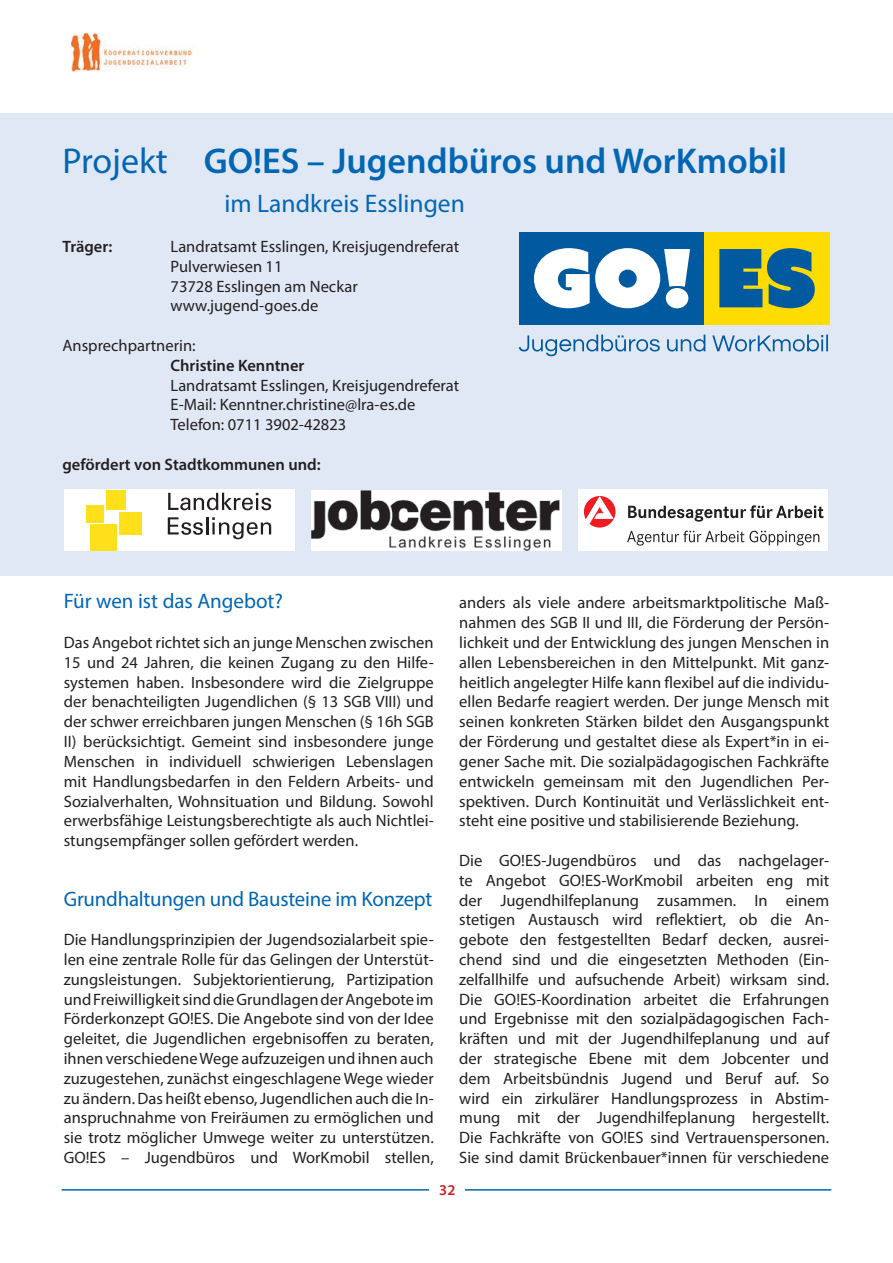
<style>
.page{position:relative;width:893px;height:1263px;background:#fff}
.page>*{position:absolute;margin:0;border:0;box-sizing:border-box;transform-origin:0 0}
.t1{font:600 36px "Myriad Pro";color:#0166b3}
.t2{font:25.5px "Myriad Pro";color:#0166b3}
.t3{font:21px "Myriad Pro";letter-spacing:-.01em;color:#0166b3}
.t4{font:16.5px/19.8px "Myriad Pro";color:#231f20;text-align:justify}
.t5{font:600 16.5px "Myriad Pro";color:#231f20}
.t6{font:600 15px "Myriad Pro";color:#d01e25}
.s1{font-weight:400}
</style>
<div class="page">
<hr style="left:62px;top:1189px;width:769px;height:1px;background:#0166b3">
<div style="left:429px;top:1184px;width:36px;height:26px;background:#fff"></div>
<img style="left:71px;top:33px;width:122px;height:38px">
<div style="left:0;top:113px;width:893px;height:462px;background:#e1e8f5"></div>
<div style="left:519px;top:232px;width:185px;height:92px;background:#015aa0"></div>
<div style="left:704px;top:232px;width:125px;height:92px;background:#ffdc01"></div>
<svg style="left:719px;top:248px;width:96px;height:60px"></svg>
<svg style="left:534px;top:248px;width:156px;height:60px"></svg>
<svg style="left:519px;top:335px;width:309px;height:21px"></svg>
<div style="left:578px;top:490px;width:250px;height:61px;background:#fff"></div>
<svg style="left:627px;top:531px;width:192px;height:15px"></svg>
<svg style="left:628px;top:505px;width:195px;height:17px"></svg>
<svg style="left:584px;top:496px;width:31px;height:32px"></svg>
<img style="left:311px;top:491px;width:250px;height:59px">
<div style="left:64px;top:490px;width:230px;height:61px;background:#fff"></div>
<div style="left:87px;top:505px;width:17px;height:18px;background:#ffe01b"></div>
<div style="left:90px;top:524px;width:27px;height:27px;background:#ffe01b"></div>
<div style="left:119px;top:512px;width:22px;height:22px;background:#ffe01b"></div>
<div style="left:106px;top:491px;width:19px;height:19px;background:#ffe01b"></div>
<svg style="left:168px;top:493px;width:103px;height:17px"></svg>
<svg style="left:168px;top:517px;width:103px;height:22px"></svg>
<h1 class="t1" style="left:63px;top:138px;width:726px"><span class="s1">Projekt</span> GO!ES – Jugendbüros und WorKmobil</h1>
<h2 class="t2" style="left:225px;top:188px;width:242px">im Landkreis Esslingen</h2>
<p class="t5" style="left:63px;top:236px;width:51px">Träger:</p>
<p class="t4" style="left:171px;top:236px;width:290px;text-align:left">Landratsamt Esslingen, Kreisjugendreferat<br>Pulverwiesen 11<br>73728 Esslingen am Neckar www.jugend-goes.de</p>
<p class="t4" style="left:63px;top:335px;width:135px">Ansprechpartnerin:</p>
<p class="t5" style="left:171px;top:355px;width:135px">Christine Kenntner</p>
<p class="t4" style="left:171px;top:375px;width:290px;text-align:left">Landratsamt Esslingen, Kreisjugendreferat<br>E-Mail: Kenntner.christine@lra-es.de<br>Telefon: 0711 3902-42823</p>
<p class="t5" style="left:63px;top:454px;width:260px">gefördert von Stadtkommunen und:</p>
<p class="t3" style="left:64px;top:588px;width:221px">Für wen ist das Angebot?</p>
<p class="t4" style="left:64px;top:632px;width:371px">Das Angebot richtet sich an junge Menschen zwischen 15 und 24 Jahren, die keinen Zugang zu den Hilfe&shy;systemen haben. Insbesondere wird die Zielgruppe der benachteiligten Jugendlichen (§ 13 SGB VIII) und der schwer erreichbaren jungen Menschen (§ 16h SGB II) berücksichtigt. Gemeint sind insbesondere junge Menschen in individuell schwierigen Lebenslagen mit Handlungsbedarfen in den Feldern Arbeits- und Sozialverhalten, Wohnsituation und Bildung. Sowohl erwerbsfähige Leistungsberechtigte als auch Nichtlei&shy;stungsempfänger sollen gefördert werden.</p>
<p class="t3" style="left:64px;top:885px;width:370px">Grundhaltungen und Bausteine im Konzept</p>
<p class="t4" style="left:64px;top:929px;width:371px">Die Handlungsprinzipien der Jugendsozialarbeit spie&shy;len eine zentrale Rolle für das Gelingen der Unterstüt&shy;zungsleistungen. Subjektorientierung, Partizipation und Freiwilligkeit sind die Grundlagen der Angebote im Förderkonzept GO!ES. Die Angebote sind von der Idee geleitet, die Jugendlichen ergebnisoffen zu beraten, ihnen verschiedene Wege aufzuzeigen und ihnen auch zuzugestehen, zunächst eingeschlagene Wege wieder zu ändern. Das heißt ebenso, Jugendlichen auch die In&shy;anspruchnahme von Freiräumen zu ermöglichen und sie trotz möglicher Umwege weiter zu unterstützen.<br>GO!ES – Jugendbüros und WorKmobil stellen,</p>
<p class="t4" style="left:459px;top:593px;width:371px">anders als viele andere arbeitsmarktpolitische Maß&shy;nahmen des SGB II und III, die Förderung der Persön&shy;lichkeit und der Entwicklung des jungen Menschen in allen Lebensbereichen in den Mittelpunkt. Mit ganz&shy;heitlich angelegter Hilfe kann flexibel auf die individu&shy;ellen Bedarfe reagiert werden. Der junge Mensch mit seinen konkreten Stärken bildet den Ausgangspunkt der Förderung und gestaltet diese als Expert*in in ei&shy;gener Sache mit. Die sozialpädagogischen Fachkräfte entwickeln gemeinsam mit den Jugendlichen Per&shy;spektiven. Durch Kontinuität und Verlässlichkeit ent&shy;steht eine positive und stabilisierende Beziehung.</p>
<p class="t4" style="left:459px;top:850px;width:371px">Die GO!ES-Jugendbüros und das nachgelager&shy;te Angebot GO!ES-WorKmobil arbeiten eng mit der Jugendhilfeplanung zusammen. In einem stetigen Austausch wird reflektiert, ob die An&shy;gebote den festgestellten Bedarf decken, ausrei&shy;chend sind und die eingesetzten Methoden (Ein&shy;zelfallhilfe und aufsuchende Arbeit) wirksam sind.<br>Die GO!ES-Koordination arbeitet die Erfahrungen und Ergebnisse mit den sozialpädagogischen Fach&shy;kräften und mit der Jugendhilfeplanung und auf der strategische Ebene mit dem Jobcenter und dem Arbeitsbündnis Jugend und Beruf auf. So wird ein zirkulärer Handlungsprozess in Abstim&shy;mung mit der Jugendhilfeplanung hergestellt.<br>Die Fachkräfte von GO!ES sind Vertrauenspersonen.<br>Sie sind damit Brückenbauer*innen für verschiedene</p>
<p class="t6" style="left:439px;top:1181px;width:18px">32</p>
</div>
